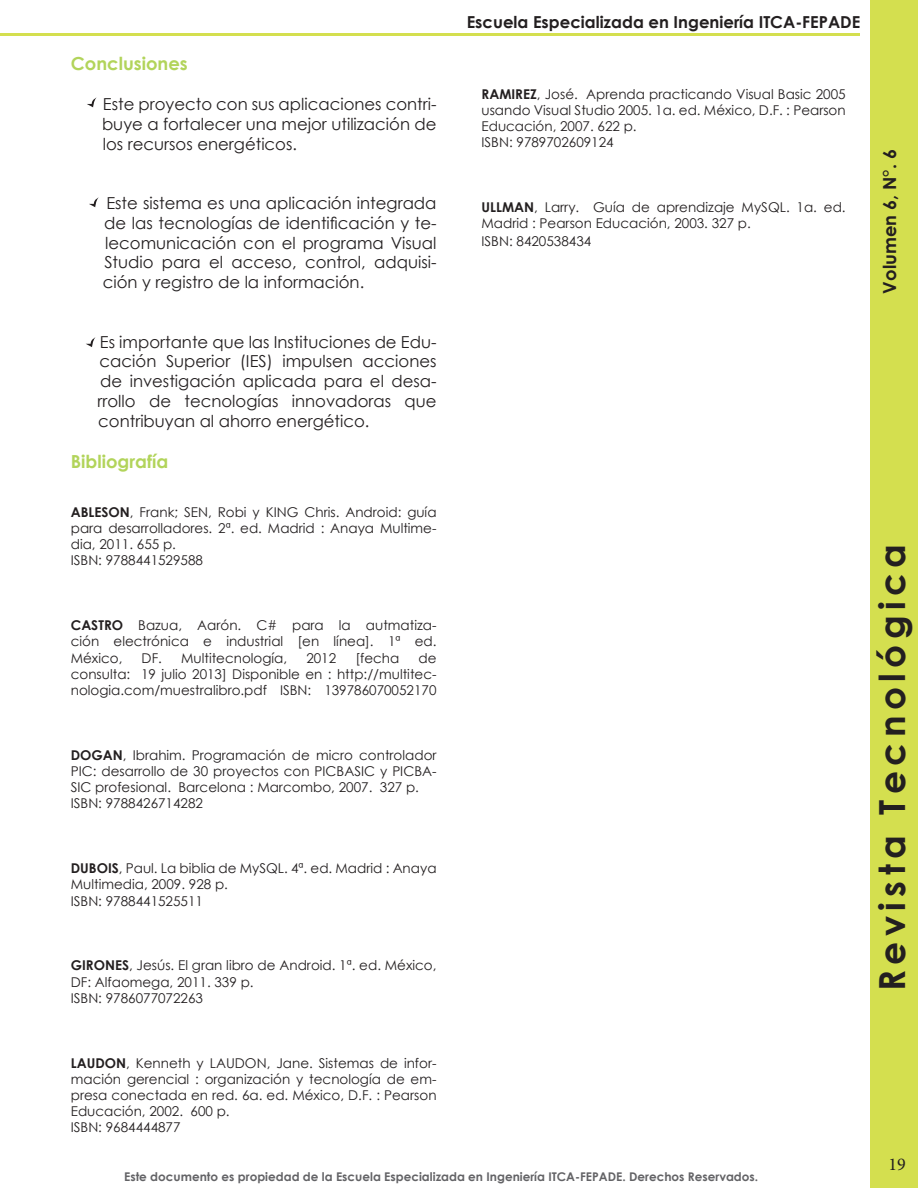
<style>
.page{position:relative;width:918px;height:1188px;background:#fff}
.page>*{position:absolute;margin:0;border:0;box-sizing:border-box;transform-origin:0 0}
.t1{font:700 36px "Century Gothic";letter-spacing:.15em;color:#231f20}
.t2{font:700 18px "Century Gothic";color:#b2d45b}
.t3{font:700 18px "Century Gothic";color:#231f20}
.t4{font:18px "Minion Pro";color:#231f20}
.t5{font:16.5px "Century Gothic";color:#231f20}
.t6{font:700 16.5px "Century Gothic";color:#231f20}
.t7{font:13.5px/16.2px "Century Gothic";color:#231f20;text-align:justify}
.t8{font:700 12px "Century Gothic";color:#636366}
.s1{font-weight:700}
</style>
<div class="page">
<hr style="left:0;top:34px;width:860px;height:2px;background:#d4df4f">
<div style="left:871px;top:0;width:47px;height:1188px;background:#d4df4f"></div>
<svg style="left:87px;top:98px;width:9px;height:9px"></svg>
<svg style="left:89px;top:198px;width:9px;height:9px"></svg>
<svg style="left:86px;top:337px;width:9px;height:10px"></svg>
<p class="t2" style="left:71px;top:50px;width:119px">Conclusiones</p>
<p class="t5" style="left:103px;top:92px;width:335px">Este proyecto con sus aplicaciones contri-</p>
<p class="t5" style="left:102px;top:112px;width:336px">buye a fortalecer una mejor utilización de</p>
<p class="t5" style="left:103px;top:132px;width:196px">los recursos energéticos.</p>
<p class="t5" style="left:106px;top:191px;width:332px">Este sistema es una aplicación integrada</p>
<p class="t5" style="left:104px;top:211px;width:334px">de las tecnologías de identificación y te-</p>
<p class="t5" style="left:105px;top:231px;width:333px">lecomunicación con el programa Visual</p>
<p class="t5" style="left:104px;top:251px;width:334px">Studio para el acceso, control, adquisi-</p>
<p class="t5" style="left:103px;top:271px;width:263px">ción y registro de la información.</p>
<p class="t5" style="left:100px;top:330px;width:338px">Es importante que las Instituciones de Edu-</p>
<p class="t5" style="left:100px;top:350px;width:338px">cación Superior (IES) impulsen acciones</p>
<p class="t5" style="left:100px;top:370px;width:338px">de investigación aplicada para el desa-</p>
<p class="t5" style="left:98px;top:389px;width:341px">rrollo de tecnologías innovadoras que</p>
<p class="t5" style="left:98px;top:409px;width:273px">contribuyan al ahorro energético.</p>
<p class="t2" style="left:71px;top:448px;width:99px">Bibliografía</p>
<p class="t7" style="left:71px;top:504px;width:367px"><span class="s1">ABLESON</span>, Frank; SEN, Robi y KING Chris. Android: guía para desarrolladores. 2ª. ed. Madrid : Anaya Multime&shy;dia, 2011. 655 p.</p>
<p class="t7" style="left:71px;top:552px;width:134px">ISBN: 9788441529588</p>
<p class="t7" style="left:71px;top:617px;width:367px"><span class="s1">CASTRO</span> Bazua, Aarón. C# para la autmatiza&shy;ción electrónica e industrial [en línea]. 1ª ed.<br>México,</p>
<p class="t7" style="left:142px;top:649px;width:147px">DF. Multitecnología,</p>
<p class="t7" style="left:306px;top:649px;width:31px">2012</p>
<p class="t7" style="left:355px;top:649px;width:45px">[fecha</p>
<p class="t7" style="left:71px;top:649px;width:367px;text-indent:348px">de consulta: 19 julio 2013] Disponible en : http://multitec&shy;nologia.com/muestralibro.pdf ISBN: 139786070052170</p>
<p class="t7" style="left:71px;top:747px;width:367px"><span class="s1">DOGAN</span>, Ibrahim. Programación de micro controlador PIC: desarrollo de 30 proyectos con PICBASIC y PICBA-SIC profesional. Barcelona : Marcombo, 2007. 327 p.</p>
<p class="t7" style="left:71px;top:795px;width:134px">ISBN: 9788426714282</p>
<p class="t7" style="left:71px;top:860px;width:367px"><span class="s1">DUBOIS</span>, Paul. La biblia de MySQL. 4ª. ed. Madrid : Anaya<br>Multimedia, 2009. 928 p.</p>
<p class="t7" style="left:71px;top:892px;width:134px">ISBN: 9788441525511</p>
<p class="t7" style="left:71px;top:957px;width:367px"><span class="s1">GIRONES</span>, Jesús. El gran libro de Android. 1ª. ed. México,<br>DF: Alfaomega, 2011. 339 p.</p>
<p class="t7" style="left:71px;top:990px;width:134px">ISBN: 9786077072263</p>
<p class="t6" style="left:467px;top:9px;width:395px">Escuela Especializada en Ingeniería ITCA-FEPADE</p>
<p class="t7" style="left:482px;top:85px;width:366px"><span class="s1">RAMIREZ</span>, José. Aprenda practicando Visual Basic 2005 usando Visual Studio 2005. 1a. ed. México, D.F. : Pearson Educación, 2007. 622 p.</p>
<p class="t7" style="left:482px;top:134px;width:134px">ISBN: 9789702609124</p>
<p class="t7" style="left:482px;top:199px;width:366px"><span class="s1">ULLMAN</span>, Larry. Guía de aprendizaje MySQL. 1a. ed.<br>Madrid : Pearson Educación, 2003. 327 p.</p>
<p class="t7" style="left:482px;top:233px;width:111px">ISBN: 8420538434</p>
<h2 class="t3" style="left:876px;top:294px;width:146px;rotate:-90deg">Volumen 6, N°. 6</h2>
<h1 class="t1" style="left:865px;top:991px;width:449px;rotate:-90deg">Revista Tecnológica</h1>
<p class="t7" style="left:71px;top:1054px;width:367px"><span class="s1">LAUDON</span>, Kenneth y LAUDON, Jane. Sistemas de infor&shy;mación gerencial : organización y tecnología de em&shy;presa conectada en red. 6a. ed. México, D.F. : Pearson Educación, 2002. 600 p.</p>
<p class="t7" style="left:71px;top:1119px;width:111px">ISBN: 9684444877</p>
<p class="t8" style="left:124px;top:1168px;width:636px">Este documento es propiedad de la Escuela Especializada en Ingeniería ITCA-FEPADE. Derechos Reservados.</p>
<h2 class="t4" style="left:888px;top:1152px;width:19px">19</h2>
</div>
